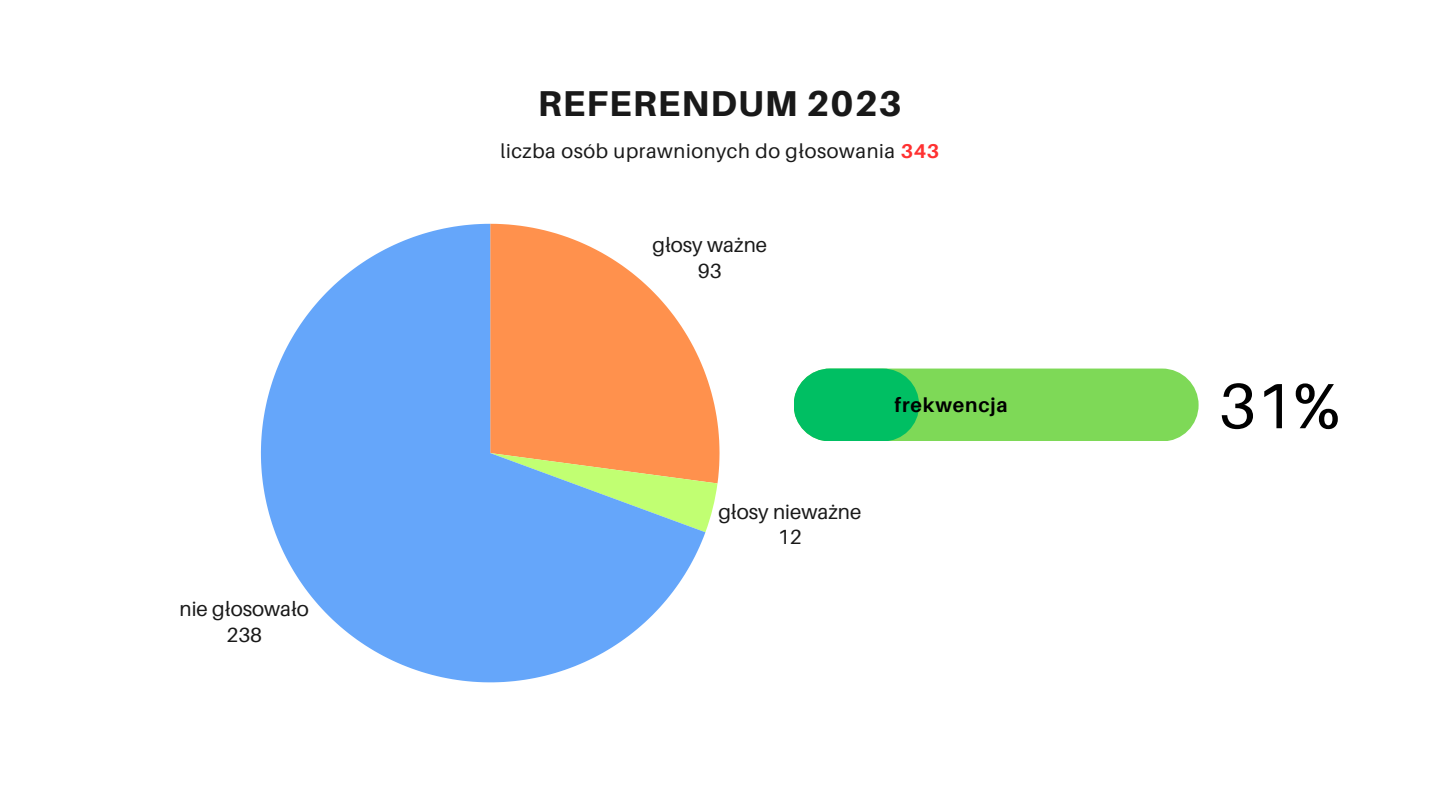
<style>
.page{position:relative;width:1440px;height:810px;background:#fff}
.page>*{position:absolute;margin:0;border:0;box-sizing:border-box;transform-origin:0 0}
.t1{font:64px "Aileron";color:#000}
.t2{font:800 36px "Aileron";letter-spacing:.03em;color:#191919}
.t3{font:20.5px "Aileron";color:#191919}
.t4{font:20px "Aileron";letter-spacing:.03em;color:#191919}
.t5{font:700 20px "Aileron";letter-spacing:.04em;color:#000}
.s1{font-weight:700;color:#ff3131}
</style>
<div class="page">
<svg style="left:705px;top:373px;width:15px;height:110px"></svg>
<svg style="left:705px;top:453px;width:12px;height:79px"></svg>
<svg style="left:261px;top:224px;width:444px;height:458px;fill:#65a6fa"></svg>
<div style="left:794px;top:369px;width:405px;height:72px;background:#7ed957;border-radius:36px"></div>
<div style="left:794px;top:369px;width:125px;height:72px;background:#00bf63;border-radius:36px"></div>
<p class="t3" style="left:180px;top:596px;width:131px">nie głosowało</p>
<p class="t3" style="left:226px;top:622px;width:37px">238</p>
<p class="t2" style="left:538px;top:81px;width:366px">REFERENDUM 2023</p>
<p class="t4" style="left:501px;top:138px;width:440px">liczba osób uprawnionych do głosowania <span class="s1">343</span></p>
<p class="t3" style="left:652px;top:232px;width:116px">głosy ważne</p>
<p class="t3" style="left:698px;top:258px;width:25px">93</p>
<p class="t5" style="left:895px;top:392px;width:114px">frekwencja</p>
<p class="t3" style="left:718px;top:499px;width:144px">głosy nieważne</p>
<p class="t3" style="left:778px;top:524px;width:25px">12</p>
<p class="t1" style="left:1219px;top:366px;width:123px">31%</p>
</div>
